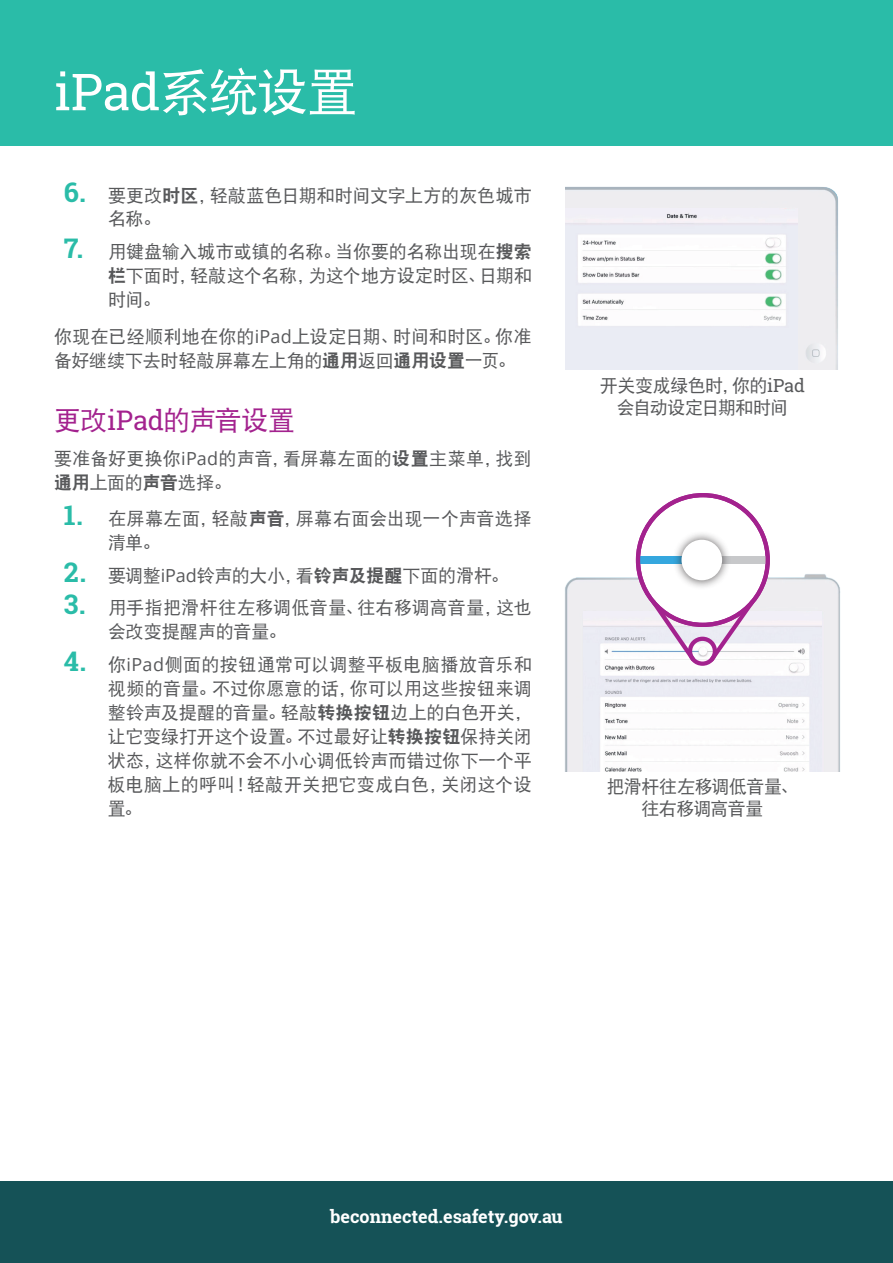
<style>
.page{position:relative;width:893px;height:1263px;background:#fff}
.page>*{position:absolute;margin:0;border:0;box-sizing:border-box;transform-origin:0 0}
.t1{font:51px "Roboto Slab";color:#fff}
.t2{font:27px "DF Hei W5";letter-spacing:-.025em;color:#a3228e}
.t3{font:18px/24px "DF Hei W5";letter-spacing:-.005em;color:#57585a}
.t4{font:18px/21.6px "DF Hei W5";letter-spacing:-.03em;color:#57585a;text-align:center}
.t5{font:18px/24px "DF Hei W5";letter-spacing:.02em;color:#57585a}
.t6{font:700 18px "Roboto Slab";color:#fff}
.s1{font-family:"DF Hei W5"}
.s2{font-family:"Roboto Slab";font-weight:700;font-size:27px;color:#2abca8}
.s3{font-family:"DF Hei W9"}
.s4{font-family:"Open Sans"}
.s5{font-family:"Roboto Slab"}
</style>
<div class="page">
<div style="left:0;top:1181px;width:893px;height:82px;background:#155257"></div>
<div style="left:0;top:0;width:893px;height:145px;background:#2abca8"></div>
<img style="left:565px;top:568px;width:276px;height:203px">
<img style="left:583px;top:612px;width:238px;height:159px">
<div style="left:638px;top:495px;width:130px;height:130px;background:#fff;border-radius:50%"></div>
<svg style="left:706px;top:596px;width:52px;height:69px"></svg>
<div style="left:688px;top:637px;width:29px;height:29px;border:4px solid #a3228e;border-radius:50%"></div>
<svg style="left:647px;top:596px;width:52px;height:69px"></svg>
<div style="left:720px;top:556px;width:47px;height:8px;background:#c7c8ca"></div>
<div style="left:639px;top:556px;width:47px;height:8px;background:#35a7de"></div>
<div style="left:672px;top:530px;width:60px;height:60px;background:#231f20;opacity:.75"></div>
<div style="left:681px;top:540px;width:41px;height:40px;background:#fff;border-radius:50%"></div>
<div style="left:636px;top:493px;width:134px;height:134px;border:4px solid #a3228e;border-radius:50%"></div>
<img style="left:566px;top:186px;width:272px;height:184px">
<img style="left:566px;top:209px;width:232px;height:161px">
<h1 class="t1" style="left:54px;top:57px;width:305px">iPad<span class="s1">系统设置</span></h1>
<p class="t3" style="left:108px;top:183px;width:425px;text-indent:-44px"><span class="s2">6.</span> 要更改<span class="s3">时区</span>，轻敲蓝色日期和时间文字上方的灰色城市名称。</p>
<p class="t3" style="left:108px;top:239px;width:425px;text-align:justify;text-indent:-44px"><span class="s2">7.</span> 用键盘输入城市或镇的名称。当你要的名称出现在<span class="s3">搜索栏</span>下面时，轻敲这个名称，为这个地方设定时区、日期和时间。</p>
<p class="t3" style="left:54px;top:324px;width:479px">你现在已经顺利地在你的<span class="s4">iPad</span>上设定日期、时间和时区。你准备好继续下去时轻敲屏幕左上角的<span class="s3">通用</span>返回<span class="s3">通用设置</span>一页。</p>
<h2 class="t2" style="left:54px;top:407px;width:243px">更改<span class="s5">iPad</span>的声音设置</h2>
<p class="t3" style="left:54px;top:446px;width:479px">要准备好更换你<span class="s4">iPad</span>的声音，看屏幕左面的<span class="s3">设置</span>主菜单，找到<span class="s3">通用</span>上面的<span class="s3">声音</span>选择。</p>
<p class="t5" style="left:108px;top:507px;width:425px;text-indent:-44px"><span class="s2">1.</span> 在屏幕左面，轻敲<span class="s3">声音</span>，屏幕右面会出现一个声音选择清单。</p>
<p class="t3" style="left:64px;top:563px;width:446px"><span class="s2">2.</span> 要调整<span class="s4">iPad</span>铃声的大小，看<span class="s3">铃声及提醒</span>下面的滑杆。</p>
<p class="t3" style="left:108px;top:596px;width:425px;text-indent:-44px"><span class="s2">3.</span> 用手指把滑杆往左移调低音量、往右移调高音量，这也会改变提醒声的音量。</p>
<p class="t3" style="left:108px;top:652px;width:425px;text-align:justify;text-indent:-44px"><span class="s2">4.</span> 你<span class="s4">iPad</span>侧面的按钮通常可以调整平板电脑播放音乐和视频的音量。不过你愿意的话，你可以用这些按钮来调整铃声及提醒的音量。轻敲<span class="s3">转换按钮</span>边上的白色开关，让它变绿打开这个设置。不过最好让<span class="s3">转换按钮</span>保持关闭状态，这样你就不会不小心调低铃声而错过你下一个平板电脑上的呼叫！轻敲开关把它变成白色，关闭这个设置。</p>
<p class="t4" style="left:600px;top:375px;width:206px">开关变成绿色时，你的<span class="s5">iPad</span>会自动设定日期和时间</p>
<p class="t4" style="left:607px;top:776px;width:193px">把滑杆往左移调低音量、往右移调高音量</p>
<p class="t6" style="left:330px;top:1204px;width:234px">beconnected.esafety.gov.au</p>
</div>
